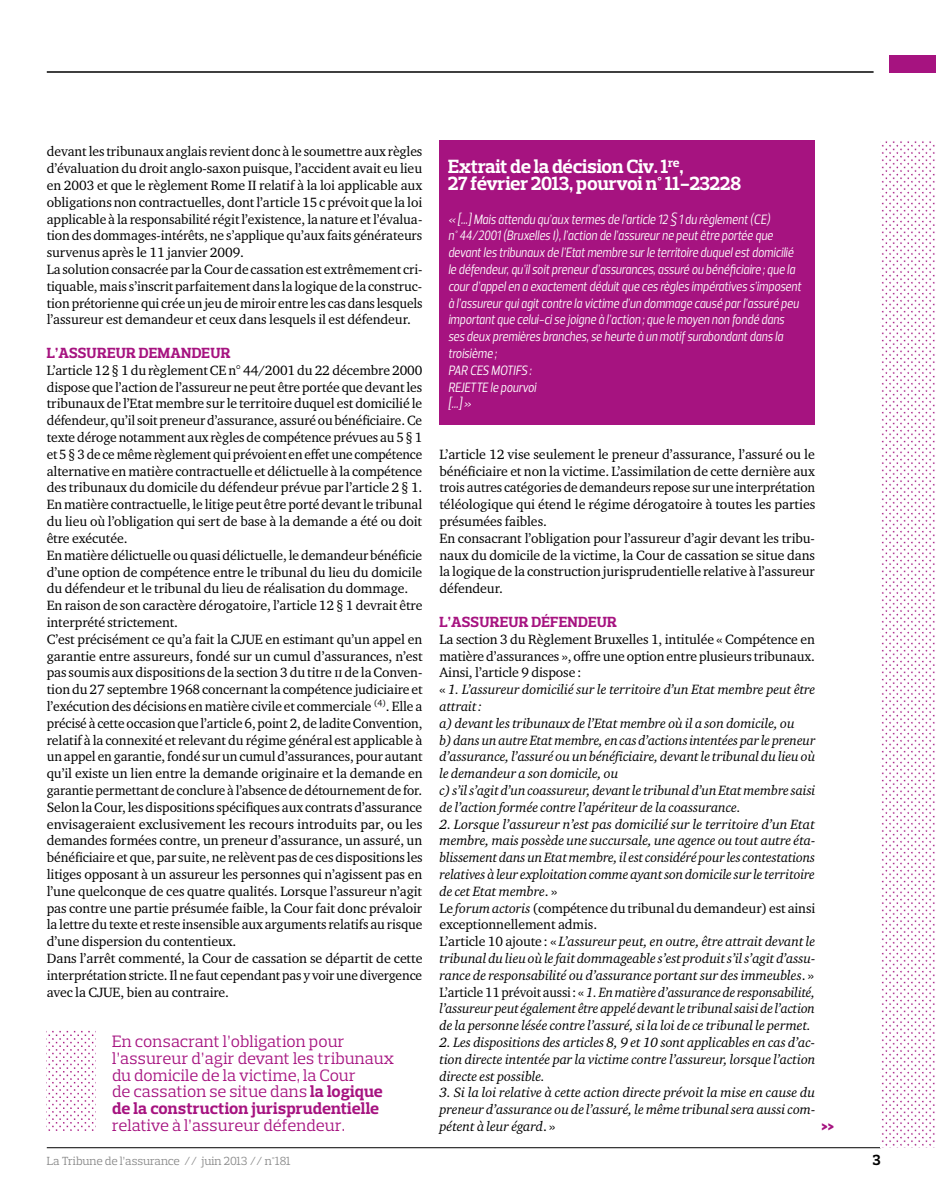
<style>
.page{position:relative;width:936px;height:1191px;background:#fff}
.page>*{position:absolute;margin:0;border:0;box-sizing:border-box;transform-origin:0 0}
.t1{font:700 19.5px/16.5px "Prelo Slab";letter-spacing:-.005em;color:#fff}
.t2{font:16.8px/16.8px "Prelo Slab";letter-spacing:.005em;color:#a61380}
.t3{font:700 expanded 16.8px "Prelo";color:#a61380}
.t4{font:700 15px "Prelo Slab";letter-spacing:.015em;color:#a61380}
.t5{font:700 15px "Prelo Slab";color:#000}
.t6{font:13.8px/16.8px "Charter ITC Std";letter-spacing:-.005em;color:#000}
.t7{font:italic 13.8px/16.8px "Charter ITC Std";letter-spacing:-.005em;color:#000}
.t8{font:italic 13.8px/16.8px "Prelo Condensed";letter-spacing:-.005em;color:#fff}
.t9{font:12px "Prelo Slab";color:#898989}
.s1{font-weight:700}
.s2{font-style:normal}
</style>
<div class="page">
<hr style="left:47px;top:1147px;width:833px;height:1px;background:#000">
<div style="left:889px;top:55px;width:46px;height:17px;background:#a61380"></div>
<hr style="left:47px;top:71px;width:826px;height:2px;background:#000">
<div style="left:439px;top:141px;width:376px;height:284px;background:#a61380"></div>
<img style="left:880px;top:141px;width:55px;height:1005px">
<img style="left:48px;top:1030px;width:46px;height:101px">
<p class="t6" style="left:47px;top:143px;width:377px">devant les tribunaux anglais revient donc à le soumettre aux règles d’évaluation du droit anglo-saxon puisque, l’accident avait eu lieu en 2003 et que le règlement Rome II relatif à la loi applicable aux obligations non contractuelles, dont l’article 15 c prévoit que la loi applicable à la responsabilité régit l’existence, la nature et l’évalua&shy;tion des dommages-intérêts, ne s’applique qu’aux faits générateurs survenus après le 11 janvier 2009.<br>La solution consacrée par la Cour de cassation est extrêmement cri&shy;tiquable, mais s’inscrit parfaitement dans la logique de la construc&shy;tion prétorienne qui crée un jeu de miroir entre les cas dans lesquels l’assureur est demandeur et ceux dans lesquels il est défendeur.</p>
<p class="t4" style="left:47px;top:344px;width:185px">L’assureur demandeur</p>
<p class="t6" style="left:47px;top:361px;width:377px">L’article 12 § 1 du règlement CE n° 44/2001 du 22 décembre 2000 dispose que l’action de l’assureur ne peut être portée que devant les tribunaux de l’Etat membre sur le territoire duquel est domicilié le défendeur, qu’il soit preneur d’assurance, assuré ou bénéficiaire. Ce texte déroge notamment aux règles de compétence prévues au 5 § 1 et 5 § 3 de ce même règlement qui prévoient en effet une compétence alternative en matière contractuelle et délictuelle à la compétence des tribunaux du domicile du défendeur prévue par l’article 2 § 1.<br>En matière contractuelle, le litige peut être porté devant le tribunal du lieu où l’obligation qui sert de base à la demande a été ou doit être exécutée.<br>En matière délictuelle ou quasi délictuelle, le demandeur bénéficie d’une option de compétence entre le tribunal du lieu du domicile du défendeur et le tribunal du lieu de réalisation du dommage.<br>En raison de son caractère dérogatoire, l’article 12 § 1 devrait être interprété strictement.<br>C’est précisément ce qu’a fait la CJUE en estimant qu’un appel en garantie entre assureurs, fondé sur un cumul d’assurances, n’est pas soumis aux dispositions de la section 3 du titre ii de la Conven&shy;tion du 27 septembre 1968 concernant la compétence judiciaire et l’exécution des décisions en matière civile et commerciale <sup>(4)</sup>. Elle a précisé à cette occasion que l’article 6, point 2, de ladite Convention, relatif à la connexité et relevant du régime général est applicable à un appel en garantie, fondé sur un cumul d’assurances, pour autant qu’il existe un lien entre la demande originaire et la demande en garantie permettant de conclure à l’absence de détournement de for.<br>Selon la Cour, les dispositions spécifiques aux contrats d’assurance envisageraient exclusivement les recours introduits par, ou les demandes formées contre, un preneur d’assurance, un assuré, un bénéficiaire et que, par suite, ne relèvent pas de ces dispositions les litiges opposant à un assureur les personnes qui n’agissent pas en l’une quelconque de ces quatre qualités. Lorsque l’assureur n’agit pas contre une partie présumée faible, la Cour fait donc prévaloir la lettre du texte et reste insensible aux arguments relatifs au risque d’une dispersion du contentieux.<br>Dans l’arrêt commenté, la Cour de cassation se départit de cette interprétation stricte. Il ne faut cependant pas y voir une divergence avec la CJUE, bien au contraire.</p>
<p class="t2" style="left:112px;top:1033px;width:283px">En consacrant l’obligation pour l’assureur d’agir devant les tribunaux du domicile de la victime, la Cour<br>de cassation se situe dans <span class="s1">la logique de la construction jurisprudentielle</span></p>
<p class="t2" style="left:112px;top:1117px;width:234px">relative à l’assureur défendeur.</p>
<h1 class="t1" style="left:448px;top:158px;width:294px">Extrait de la décision Civ. 1<sup>re</sup>,<br>27 février 2013, pourvoi n°11-23228</h1>
<p class="t8" style="left:448px;top:211px;width:354px">« […] Mais attendu qu’aux termes de l’article 12 § 1 du règlement (CE)<br>n° 44/2001 (Bruxelles I), l’action de l’assureur ne peut être portée que devant les tribunaux de l’Etat membre sur le territoire duquel est domicilié le défendeur, qu’il soit preneur d’assurances, assuré ou bénéficiaire ; que la cour d’appel en a exactement déduit que ces règles impératives s’imposent à l’assureur qui agit contre la victime d’un dommage causé par l’assuré peu important que celui-ci se joigne à l’action ; que le moyen non fondé dans ses deux premières branches, se heurte à un motif surabondant dans la troisième ;<br>PAR CES MOTIFS :<br>REJETTE le pourvoi<br>[…] »</p>
<p class="t6" style="left:439px;top:445px;width:377px">L’article 12 vise seulement le preneur d’assurance, l’assuré ou le bénéficiaire et non la victime. L’assimilation de cette dernière aux trois autres catégories de demandeurs repose sur une interprétation téléologique qui étend le régime dérogatoire à toutes les parties présumées faibles.<br>En consacrant l’obligation pour l’assureur d’agir devant les tribu&shy;naux du domicile de la victime, la Cour de cassation se situe dans la logique de la construction jurisprudentielle relative à l’assureur défendeur.</p>
<p class="t4" style="left:439px;top:612px;width:179px">L’assureur défendeur</p>
<p class="t7" style="left:439px;top:630px;width:377px"><span class="s2">La section 3 du Règlement Bruxelles 1, intitulée « Compétence en matière d’assurances », offre une option entre plusieurs tribunaux.<br>Ainsi, l’article 9 dispose:<br>«</span> 1. L’assureur domicilié sur le territoire d’un Etat membre peut être attrait:<br>a) devant les tribunaux de l’Etat membre où il a son domicile, ou<br>b) dans un autre Etat membre, en cas d’actions intentées par le preneur d’assurance, l’assuré ou un bénéficiaire, devant le tribunal du lieu où le demandeur a son domicile, ou<br>c) s’il s’agit d’un coassureur, devant le tribunal d’un Etat membre saisi de l’action formée contre l’apériteur de la coassurance.</p>
<p class="t7" style="left:439px;top:815px;width:377px">2. Lorsque l’assureur n’est pas domicilié sur le territoire d’un Etat membre, mais possède une succursale, une agence ou tout autre éta&shy;blissement dans un Etat membre, il est considéré pour les contestations relatives à leur exploitation comme ayant son domicile sur le territoire de cet Etat membre<span class="s2">. »<br>Le</span> forum actoris <span class="s2">(compétence du tribunal du demandeur) est ainsi exceptionnellement admis.<br>L’article 10 ajoute: «</span> L’assureur peut, en outre, être attrait devant le tribunal du lieu où le fait dommageable s’est produit s’il s’agit d’assu&shy;rance de responsabilité ou d’assurance portant sur des immeubles<span class="s2">. » L’article 11 prévoit aussi: «</span> 1. En matière d’assurance de responsabilité, l’assureur peut également être appelé devant le tribunal saisi de l’action de la personne lésée contre l’assuré, si la loi de ce tribunal le permet.</p>
<p class="t7" style="left:439px;top:1033px;width:377px;text-align:justify">2. Les dispositions des articles 8, 9 et 10 sont applicables en cas d’ac&shy;tion directe intentée par la victime contre l’assureur, lorsque l’action directe est possible.</p>
<p class="t7" style="left:439px;top:1084px;width:377px;text-align:justify">3. Si la loi relative à cette action directe prévoit la mise en cause du preneur d’assurance ou de l’assuré, le même tribunal sera aussi com&shy;pétent à leur égard<span class="s2">. »</span></p>
<p class="t3" style="left:821px;top:1115px;width:14px">&gt;&gt;</p>
<p class="t9" style="left:47px;top:1153px;width:246px">La Tribune de l’assurance // juin 2013 // n°181</p>
<p class="t5" style="left:872px;top:1150px;width:9px">3</p>
</div>
